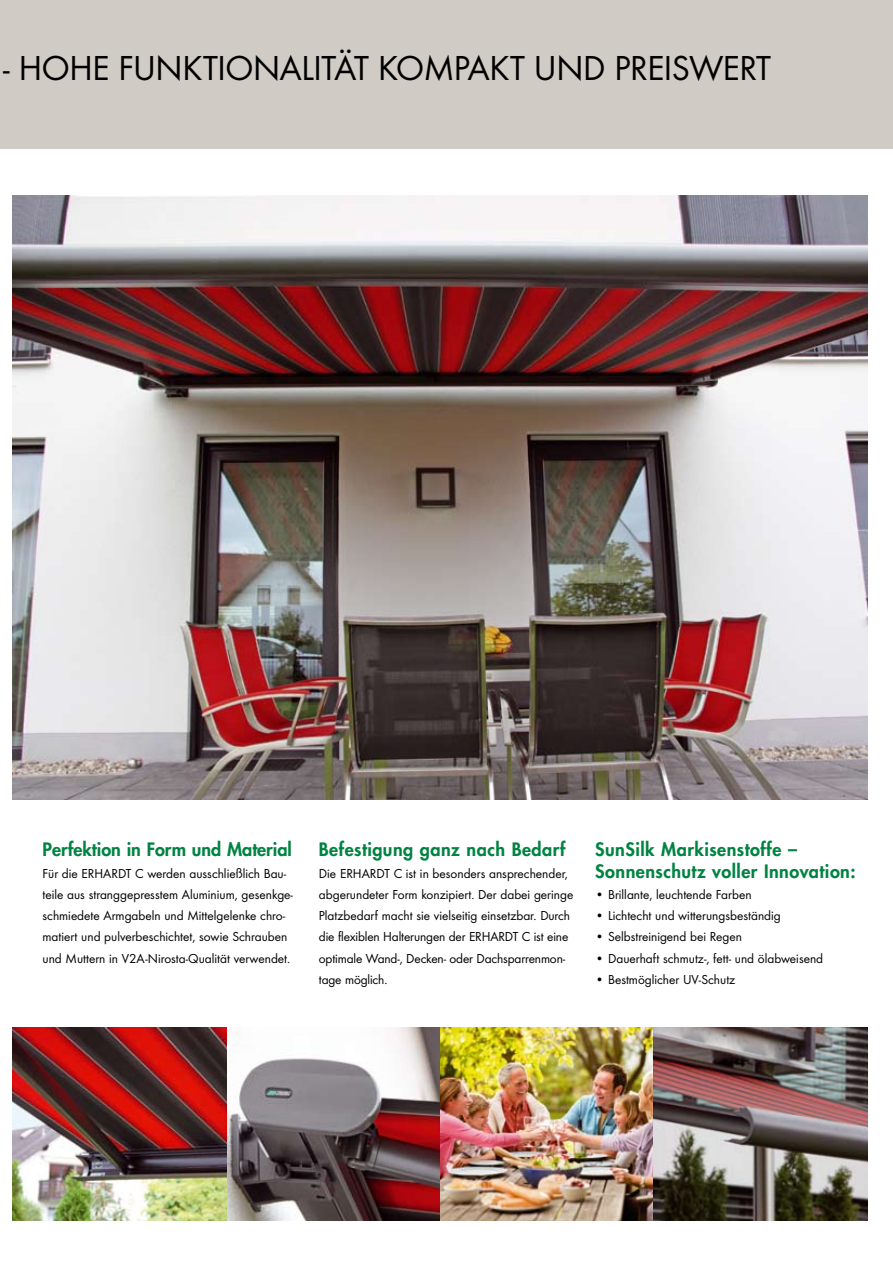
<style>
.page{position:relative;width:893px;height:1263px;background:#fff}
.page>*{position:absolute;margin:0;border:0;box-sizing:border-box;transform-origin:0 0}
.t1{font:36px "Futura Boo";letter-spacing:-.01em;color:#000}
.t2{font:800 18px/21.3px "Futura";letter-spacing:.025em;color:#008342}
.t3{font:800 18px "Futura";color:#008342}
.t4{font:13.5px/21.3px "Futura Boo";color:#000}
</style>
<div class="page">
<div style="left:0;top:0;width:893px;height:149px;background:#d0ccc5"></div>
<img style="left:13px;top:196px;width:854px;height:603px">
<img style="left:13px;top:1028px;width:854px;height:192px">
<h1 class="t1" style="left:3px;top:47px;width:769px">- HOHE FUNKTIONALITÄT KOMPAKT UND PREISWERT</h1>
<h2 class="t3" style="left:43px;top:838px;width:251px">Perfektion in Form und Material</h2>
<p class="t4" style="left:43px;top:862px;width:252px">Für die ERHARDT C werden ausschließlich Bau&shy;teile aus stranggepresstem Aluminium, gesenkge&shy;schmiedete Armgabeln und Mittelgelenke chro&shy;matiert und pulverbeschichtet, sowie Schrauben und Muttern in V2A-Nirosta-Qualität verwendet.</p>
<h2 class="t2" style="left:319px;top:839px;width:248px">Befestigung ganz nach Bedarf</h2>
<p class="t4" style="left:319px;top:862px;width:256px">Die ERHARDT C ist in besonders ansprechender, abgerundeter Form konzipiert. Der dabei geringe Platzbedarf macht sie vielseitig einsetzbar. Durch die flexiblen Halterungen der ERHARDT C ist eine optimale Wand-, Decken- oder Dachsparrenmon&shy;tage möglich.</p>
<h2 class="t2" style="left:595px;top:839px;width:262px">SunSilk Markisenstoffe –<br>Sonnenschutz voller Innovation:</h2>
<p class="t4" style="left:595px;top:883px;width:158px">• Brillante, leuchtende Farben</p>
<p class="t4" style="left:595px;top:905px;width:187px">• Lichtecht und witterungsbeständig</p>
<p class="t4" style="left:595px;top:926px;width:148px">• Selbstreinigend bei Regen</p>
<p class="t4" style="left:595px;top:947px;width:229px">• Dauerhaft schmutz-, fett- und ölabweisend</p>
<p class="t4" style="left:595px;top:968px;width:142px">• Bestmöglicher UV-Schutz</p>
</div>
